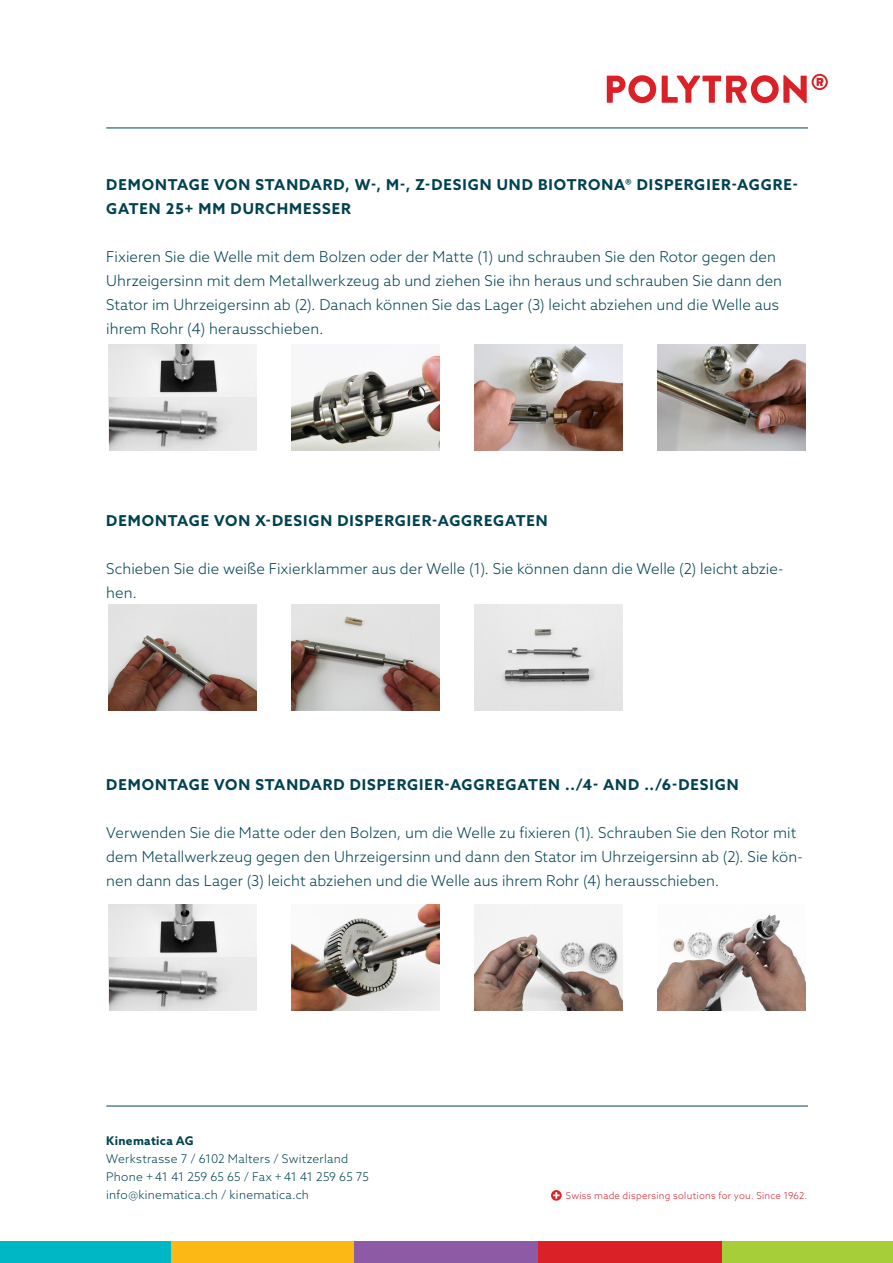
<style>
.page{position:relative;width:893px;height:1263px;background:#fff}
.page>*{position:absolute;margin:0;border:0;box-sizing:border-box;transform-origin:0 0}
.t1{font:300 15px/24px "Azo Sans";letter-spacing:.005em;color:#004251}
.t2{font:700 15px/24px "Azo Sans";letter-spacing:.065em;color:#004251}
.t3{font:300 12px/18px "Azo Sans";letter-spacing:.02em;color:#004251}
.t4{font:700 12px "Azo Sans";letter-spacing:.025em;color:#004251}
.t5{font:300 9.6px "Azo Sans";letter-spacing:.03em;color:#da2128}
</style>
<div class="page">
<hr style="left:106px;top:1106px;width:702px;height:1px;background:#004251">
<div style="left:171px;top:1242px;width:184px;height:21px;background:#fcb814"></div>
<div style="left:355px;top:1242px;width:183px;height:21px;background:#8d5ba6"></div>
<div style="left:538px;top:1242px;width:184px;height:21px;background:#da2128"></div>
<div style="left:722px;top:1242px;width:171px;height:21px;background:#a6ce39"></div>
<div style="left:0;top:1242px;width:171px;height:21px;background:#00b7c5"></div>
<svg style="left:551px;top:1190px;width:11px;height:11px"></svg>
<svg style="left:553px;top:1192px;width:7px;height:6px"></svg>
<hr style="left:106px;top:128px;width:702px;height:1px;background:#004251">
<svg style="left:607px;top:75px;width:49px;height:28px"></svg>
<svg style="left:662px;top:74px;width:166px;height:29px"></svg>
<img style="left:109px;top:605px;width:148px;height:106px">
<img style="left:109px;top:905px;width:148px;height:53px">
<img style="left:109px;top:344px;width:148px;height:54px">
<img style="left:292px;top:354px;width:148px;height:97px">
<img style="left:292px;top:605px;width:148px;height:106px">
<img style="left:292px;top:905px;width:148px;height:106px">
<img style="left:475px;top:344px;width:147px;height:107px">
<img style="left:475px;top:605px;width:147px;height:106px">
<img style="left:475px;top:905px;width:147px;height:106px">
<img style="left:657px;top:344px;width:148px;height:107px">
<img style="left:657px;top:914px;width:148px;height:97px">
<img style="left:109px;top:958px;width:148px;height:53px">
<img style="left:109px;top:398px;width:148px;height:53px">
<p class="t2" style="left:106px;top:173px;width:693px">DEMONTAGE VON STANDARD, W-, M-, Z-DESIGN UND BIOTRONA® DISPERGIER-AGGRE-<br>GATEN 25+ MM DURCHMESSER</p>
<p class="t1" style="left:106px;top:245px;width:677px">Fixieren Sie die Welle mit dem Bolzen oder der Matte (1) und schrauben Sie den Rotor gegen den Uhrzeigersinn mit dem Metallwerkzeug ab und ziehen Sie ihn heraus und schrauben Sie dann den Stator im Uhrzeigersinn ab (2). Danach können Sie das Lager (3) leicht abziehen und die Welle aus ihrem Rohr (4) herausschieben.</p>
<p class="t2" style="left:106px;top:509px;width:443px">DEMONTAGE VON X-DESIGN DISPERGIER-AGGREGATEN</p>
<p class="t1" style="left:106px;top:557px;width:679px">Schieben Sie die weiße Fixierklammer aus der Welle (1). Sie können dann die Welle (2) leicht abzie&shy;hen.</p>
<p class="t2" style="left:106px;top:773px;width:634px">DEMONTAGE VON STANDARD DISPERGIER-AGGREGATEN ../4- AND ../6-DESIGN</p>
<p class="t1" style="left:106px;top:821px;width:698px">Verwenden Sie die Matte oder den Bolzen, um die Welle zu fixieren (1). Schrauben Sie den Rotor mit dem Metallwerkzeug gegen den Uhrzeigersinn und dann den Stator im Uhrzeigersinn ab (2). Sie kön&shy;nen dann das Lager (3) leicht abziehen und die Welle aus ihrem Rohr (4) herausschieben.</p>
<p class="t4" style="left:106px;top:1133px;width:89px">Kinematica AG</p>
<p class="t3" style="left:106px;top:1149px;width:264px">Werkstrasse 7 / 6102 Malters / Switzerland<br>Phone +41 41 259 65 65 / Fax +41 41 259 65 75 info@kinematica.ch / kinematica.ch</p>
<p class="t5" style="left:566px;top:1189px;width:243px">Swiss made dispersing solutions for you. Since 1962.</p>
</div>
